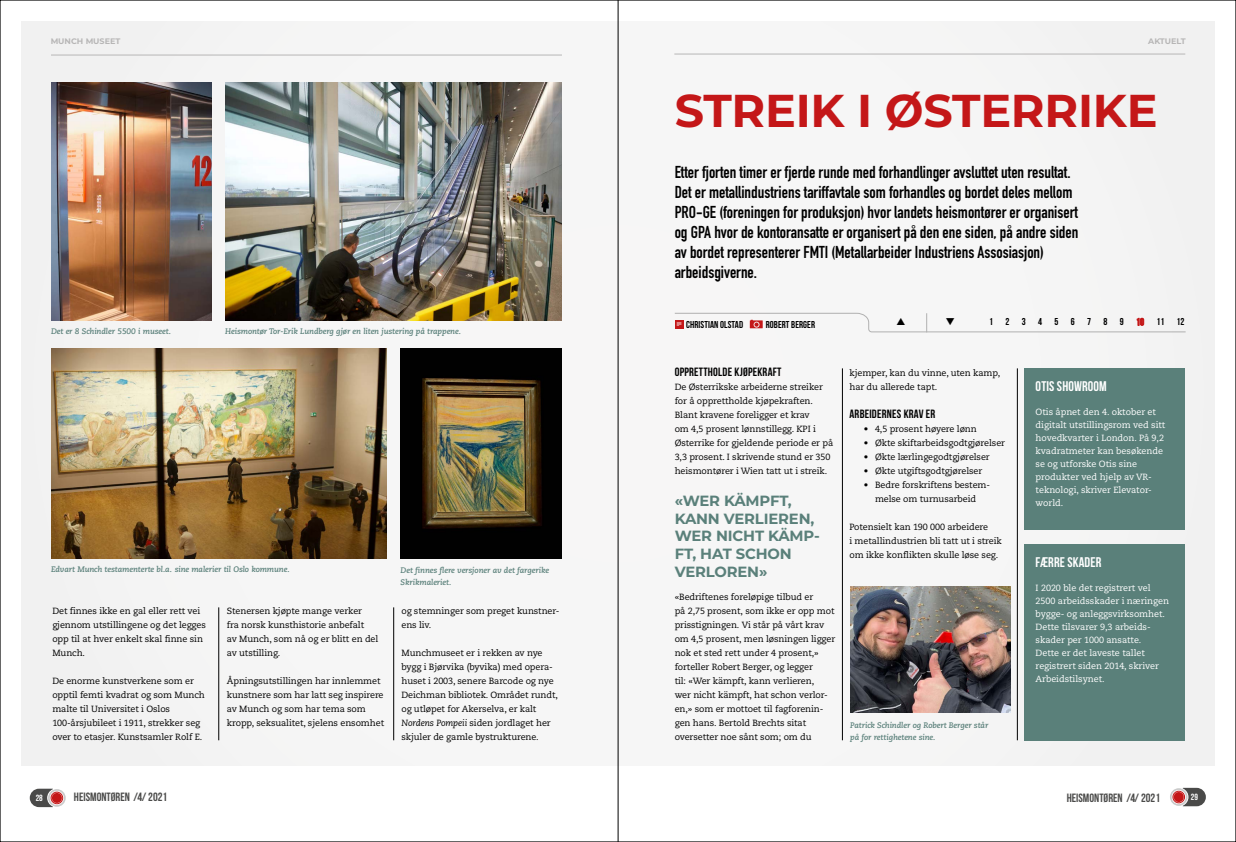
<style>
.page{position:relative;width:1236px;height:842px;background:#fff}
.page>*{position:absolute;margin:0;border:0;box-sizing:border-box;transform-origin:0 0}
.t1{font:700 46px "Montserrat";letter-spacing:-.005em;color:#c41718}
.t2{font:700 17px/20px "DIN Condensed";color:#000}
.t3{font:700 14.8px/17.7px "Montserrat";letter-spacing:-.01em;color:#5a807a}
.t4{font:14px "Bebas Neue";letter-spacing:.01em;color:#fff}
.t5{font:12px "Bebas Neue";letter-spacing:.02em;color:#000}
.t6{font:12px "Bebas Neue";color:#4a4a49}
.t7{font:10px "Bebas Neue";letter-spacing:.01em;color:#000}
.t8{font:9px/14px "Caecilia LT Std";letter-spacing:-.01em;color:#000}
.t9{font:9px/13px "Caecilia LT Std";letter-spacing:-.005em;color:#fff}
.t10{font:9px "Bebas Neue";color:#fff}
.t11{font:italic 700 8px/12px "Caecilia LT Std";letter-spacing:-.01em;color:#5a807a}
.t12{font:700 8px "Montserrat";color:#b7b6b6}
.s1{font-style:italic}
.s2{color:#c41718}
</style>
<div class="page">
<svg style="left:48px;top:789px;width:18px;height:18px"></svg>
<div style="left:51px;top:792px;width:12px;height:12px;background:#c82c2d;border-radius:50%"></div>
<svg style="left:30px;top:789px;width:32px;height:18px"></svg>
<svg style="left:1170px;top:788px;width:17px;height:18px"></svg>
<svg style="left:1173px;top:788px;width:33px;height:18px"></svg>
<div style="left:21px;top:21px;width:1194px;height:744px;background:#f6f6f6"></div>
<hr style="left:51px;top:55px;width:511px;height:1px;background:#b7b6b6">
<hr style="left:674px;top:54px;width:511px;height:1px;background:#b7b6b6">
<img style="left:225px;top:82px;width:336px;height:238px">
<img style="left:51px;top:348px;width:335px;height:210px">
<img style="left:51px;top:82px;width:161px;height:238px">
<img style="left:401px;top:348px;width:161px;height:210px">
<hr style="left:219px;top:607px;width:1px;height:133px;background:#000">
<hr style="left:393px;top:607px;width:1px;height:133px;background:#000">
<img style="left:850px;top:586px;width:160px;height:126px">
<hr style="left:842px;top:368px;width:1px;height:372px;background:#000">
<hr style="left:1017px;top:368px;width:1px;height:372px;background:#000">
<div style="left:1024px;top:544px;width:161px;height:196px;background:#5a807a"></div>
<div style="left:1024px;top:368px;width:161px;height:162px;background:#5a807a"></div>
<hr style="left:618px;top:0;width:1px;height:842px;background:#000">
<svg style="left:674px;top:312px;width:512px;height:21px"></svg>
<p class="t12" style="left:51px;top:36px;width:71px">MUNCH MUSEET</p>
<p class="t11" style="left:51px;top:326px;width:122px">Det er 8 Schindler 5500 i museet.</p>
<p class="t11" style="left:225px;top:326px;width:237px">Heismontør Tor-Erik Lundberg gjør en liten justering på trappene.</p>
<p class="t11" style="left:51px;top:564px;width:240px">Edvart Munch testamenterte bl.a. sine malerier til Oslo kommune.</p>
<p class="t8" style="left:52px;top:604px;width:155px">Det finnes ikke en gal eller rett vei gjennom utstillingene og det legges opp til at hver enkelt skal finne sin<br>Munch.</p>
<p class="t8" style="left:52px;top:674px;width:154px">De enorme kunstverkene som er opptil femti kvadrat og som Munch malte til Universitet i Oslos 100-årsjubileet i 1911, strekker seg over to etasjer. Kunstsamler Rolf E.</p>
<p class="t8" style="left:227px;top:604px;width:153px">Stenersen kjøpte mange verker<br>fra norsk kunsthistorie anbefalt<br>av Munch, som nå og er blitt en del av utstilling.</p>
<p class="t8" style="left:227px;top:674px;width:159px">Åpningsutstillingen har innlemmet kunstnere som har latt seg inspirere av Munch og som har tema som kropp, seksualitet, sjelens ensomhet</p>
<p class="t11" style="left:401px;top:564px;width:150px">Det finnes flere versjoner av det fargerike<br>Skrikmaleriet.</p>
<p class="t8" style="left:401px;top:604px;width:160px">og stemninger som preget kunstner&shy;ens liv.</p>
<p class="t8" style="left:401px;top:646px;width:158px">Munchmuseet er i rekken av nye bygg i Bjørvika (byvika) med opera&shy;huset i 2003, senere Barcode og nye Deichman bibliotek. Området rundt, og utløpet for Akerselva, er kalt <span class="s1">Nordens Pompeii</span> siden jordlaget her skjuler de gamle bystrukturene.</p>
<p class="t12" style="left:1148px;top:36px;width:39px">AKTUELT</p>
<h1 class="t1" style="left:675px;top:77px;width:484px">STREIK I ØSTERRIKE</h1>
<p class="t2" style="left:675px;top:162px;width:405px">Etter fjorten timer er fjerde runde med forhandlinger avsluttet uten resultat.<br>Det er metallindustriens tariffavtale som forhandles og bordet deles mellom PRO-GE (foreningen for produksjon) hvor landets heismontører er organisert og GPA hvor de kontoransatte er organisert på den ene siden, på andre siden av bordet representerer FMTI (Metallarbeider Industriens Assosiasjon) arbeidsgiverne.</p>
<p class="t7" style="left:686px;top:319px;width:59px">CHRISTIAN OLSTAD</p>
<p class="t7" style="left:766px;top:319px;width:51px">ROBERT BERGER</p>
<p class="t7" style="left:989px;top:316px;width:197px">1 2 3 4 5 6 7 8 9 <span class="s2">10</span> 11 12</p>
<h3 class="t5" style="left:675px;top:365px;width:108px">OPPRETTHOLDE KJØPEKRAFT</h3>
<p class="t8" style="left:675px;top:380px;width:160px">De Østerrikske arbeiderne streiker for å opprettholde kjøpekraften.<br>Blant kravene foreligger et krav<br>om 4,5 prosent lønnstillegg. KPI i Østerrike for gjeldende periode er på 3,3 prosent. I skrivende stund er 350 heismontører i Wien tatt ut i streik.</p>
<h3 class="t3" style="left:675px;top:491px;width:147px">«WER KÄMPFT,<br>KANN VERLIEREN,<br>WER NICHT KÄMP-<br>FT, HAT SCHON<br>VERLOREN»</h3>
<p class="t8" style="left:675px;top:590px;width:162px">«Bedriftenes foreløpige tilbud er<br>på 2,75 prosent, som ikke er opp mot prisstigningen. Vi står på vårt krav om 4,5 prosent, men løsningen ligger nok et sted rett under 4 prosent,» forteller Robert Berger, og legger<br>til: «Wer kämpft, kann verlieren,<br>wer nicht kämpft, hat schon verlor&shy;en,» som er mottoet til fagforenin&shy;gen hans. Bertold Brechts sitat oversetter noe sånt som; om du</p>
<p class="t8" style="left:849px;top:366px;width:152px">kjemper, kan du vinne, uten kamp, har du allerede tapt.</p>
<h3 class="t5" style="left:849px;top:407px;width:87px">ARBEIDERNES KRAV ER</h3>
<p class="t8" style="left:864px;top:422px;width:115px">• 4,5 prosent høyere lønn</p>
<p class="t8" style="left:864px;top:436px;width:143px">• Økte skiftarbeidsgodtgjørelser</p>
<p class="t8" style="left:864px;top:450px;width:128px">• Økte lærlingegodtgjørelser</p>
<p class="t8" style="left:864px;top:464px;width:120px">• Økte utgiftsgodtgjørelser</p>
<p class="t8" style="left:864px;top:478px;width:128px;text-align:center">• Bedre forskriftens bestem&shy;melse om turnusarbeid</p>
<p class="t8" style="left:849px;top:520px;width:154px">Potensielt kan 190 000 arbeidere<br>i metallindustrien bli tatt ut i streik om ikke konflikten skulle løse seg.</p>
<p class="t11" style="left:850px;top:720px;width:140px">Patrick Schindler og Robert Berger står på for rettighetene sine.</p>
<h3 class="t4" style="left:1036px;top:378px;width:73px">OTIS SHOWROOM</h3>
<p class="t9" style="left:1036px;top:406px;width:131px">Otis åpnet den 4. oktober et digitalt utstillingsrom ved sitt hovedkvarter i London. På 9,2 kvadratmeter kan besøkende se og utforske Otis sine produkter ved hjelp av VR&shy;teknologi, skriver Elevator&shy;world.</p>
<h3 class="t4" style="left:1036px;top:554px;width:67px">FÆRRE SKADER</h3>
<p class="t9" style="left:1036px;top:582px;width:135px">I 2020 ble det registrert vel<br>2500 arbeidsskader i næringen bygge- og anleggsvirksomhet.<br>Dette tilsvarer 9,3 arbeids&shy;skader per 1000 ansatte.<br>Dette er det laveste tallet registrert siden 2014, skriver<br>Arbeidstilsynet.</p>
<p class="t10" style="left:36px;top:793px;width:9px">28</p>
<h3 class="t6" style="left:74px;top:791px;width:95px">HEISMONTØREN /4/ 2021</h3>
<h3 class="t6" style="left:1067px;top:791px;width:95px">HEISMONTØREN /4/ 2021</h3>
<p class="t10" style="left:1191px;top:792px;width:9px">29</p>
</div>
